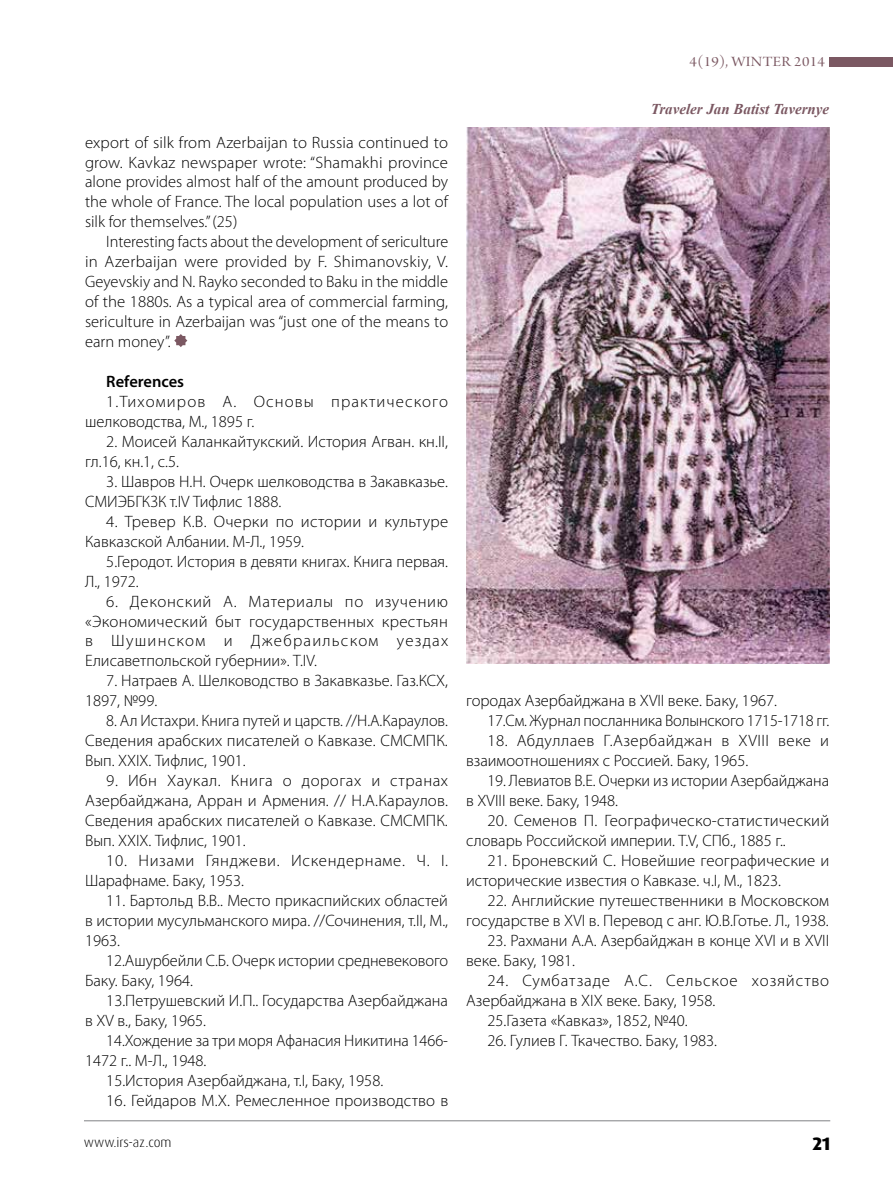
<style>
.page{position:relative;width:893px;height:1191px;background:#fff}
.page>*{position:absolute;margin:0;border:0;box-sizing:border-box;transform-origin:0 0}
.t1{font:800 18px "Dax Pro";color:#000}
.t2{font:300 16.5px/20px "Myriad Pro";color:#000}
.t3{font:300 16.5px/20px "Myriad Pro";letter-spacing:.04em;color:#000}
.t4{font:300 16.5px/20px "Myriad Pro";letter-spacing:.06em;color:#000}
.t5{font:300 16.5px "Myriad Pro";letter-spacing:.05em;color:#000}
.t6{font:300 16.5px "Myriad Pro";letter-spacing:.025em;color:#000}
.t7{font:600 16.5px "Myriad Pro";color:#000}
.t8{font:italic 700 15px "Times New Roman";color:#7b5862}
.t9{font:15px "Arno Pro Display";letter-spacing:.02em;color:#7b5862;scale:1.1 1}
.t10{font:300 13.5px "Dax Pro";color:#000}
</style>
<div class="page">
<hr style="left:84px;top:1120px;width:746px;height:1px;background:#808285">
<svg style="left:174px;top:334px;width:13px;height:13px"></svg>
<img style="left:466px;top:128px;width:363px;height:535px">
<div style="left:829px;top:57px;width:64px;height:9px;background:#7b5862"></div>
<p class="t9" style="left:690px;top:53px;width:125px">4(19), WINTER 2014</p>
<p class="t2" style="left:85px;top:132px;width:365px;text-align:justify">export of silk from Azerbaijan to Russia continued to grow. Kavkaz newspaper wrote: “Shamakhi province alone provides almost half of the amount produced by the whole of France. The local population uses a lot of silk for themselves.” (25)</p>
<p class="t2" style="left:85px;top:232px;width:365px;text-align:justify;text-indent:21px">I nteresting facts about the development of sericulture in Azerbaijan were provided by F. Shimanovskiy, V.<br>Geyevskiy and N. Rayko seconded to Baku in the middle of the 1880s. As a typical area of commercial farming, sericulture in Azerbaijan was “just one of the means to earn money”.</p>
<p class="t7" style="left:106px;top:371px;width:79px">References</p>
<p class="t4" style="left:85px;top:392px;width:365px;text-indent:21px">1.Тихомиров А. Основы практического шелководства, М., 1895 г.</p>
<p class="t2" style="left:85px;top:432px;width:364px;text-indent:21px">2. Моисей Каланкайтукский. История Агван. кн.II, гл.16, кн.1, с.5.</p>
<p class="t2" style="left:85px;top:471px;width:365px;text-indent:21px">3. Шавров Н.Н. Очерк шелководства в Закавказье.<br>СМИЭБГКЗК т.IV Тифлис 1888.</p>
<p class="t2" style="left:85px;top:511px;width:365px;text-indent:21px">4. Тревер К.В. Очерки по истории и культуре<br>Кавказской Албании. М-Л., 1959.</p>
<p class="t2" style="left:85px;top:551px;width:365px;text-indent:21px">5.Геродот. История в девяти книгах. Книга первая.<br>Л., 1972.</p>
<p class="t2" style="left:85px;top:591px;width:365px;text-align:justify;text-indent:21px">6. Деконский А. Материалы по изучению «Экономический быт государственных крестьян в Шушинском и Джебраильском уездах Елисаветпольской губернии». Т.IV.</p>
<p class="t2" style="left:85px;top:671px;width:365px;text-indent:21px">7. Натраев А. Шелководство в Закавказье. Газ.КСХ,<br>1897, №99.</p>
<p class="t2" style="left:85px;top:711px;width:364px;text-align:justify;text-indent:21px">8. Ал Истахри. Книга путей и царств. //Н.А.Караулов.<br>Сведения арабских писателей о Кавказе. СМСМПК.<br>Вып. XXIX. Тифлис, 1901.</p>
<p class="t2" style="left:85px;top:771px;width:365px;text-align:justify;text-indent:21px">9. Ибн Хаукал. Книга о дорогах и странах Азербайджана, Арран и Армения. // Н.А.Караулов.<br>Сведения арабских писателей о Кавказе. СМСМПК.<br>Вып. XXIX. Тифлис, 1901.</p>
<p class="t3" style="left:85px;top:851px;width:365px;text-indent:21px">10. Низами Гянджеви. Искендернаме. Ч. I.<br>Шарафнаме. Баку, 1953.</p>
<p class="t2" style="left:85px;top:890px;width:365px;text-align:justify;text-indent:21px">11. Бартольд В.В.. Место прикаспийских областей в истории мусульманского мира. //Сочинения, т.II, М., 1963.</p>
<p class="t2" style="left:85px;top:950px;width:365px;text-indent:21px">12.Ашурбейли С.Б. Очерк истории средневекового<br>Баку. Баку, 1964.</p>
<p class="t2" style="left:85px;top:990px;width:365px;text-indent:21px">13.Петрушевский И.П.. Государства Азербайджана в XV в., Баку, 1965.</p>
<p class="t2" style="left:106px;top:1030px;width:343px">14.Хождение за три моря Афанасия Никитина 1466-</p>
<p class="t2" style="left:85px;top:1050px;width:123px">1472 г.. М-Л., 1948.</p>
<p class="t2" style="left:106px;top:1070px;width:278px">15.История Азербайджана, т.I, Баку, 1958.</p>
<p class="t2" style="left:106px;top:1090px;width:343px">16. Гейдаров М.Х. Ремесленное производство в</p>
<p class="t8" style="left:651px;top:99px;width:180px">Traveler Jan Batist Tavernye</p>
<p class="t2" style="left:487px;top:691px;width:343px;text-indent:-21px">городах Азербайджана в XVII веке. Баку, 1967.<br>17.См. Журнал посланника Волынского 1715-1718 гг.</p>
<p class="t6" style="left:487px;top:731px;width:267px">18. Абдуллаев Г.Азербайджан в XVIII</p>
<p class="t2" style="left:778px;top:731px;width:53px">веке и</p>
<p class="t2" style="left:466px;top:751px;width:284px">взаимоотношениях с Россией. Баку, 1965.</p>
<p class="t2" style="left:466px;top:771px;width:364px;text-indent:21px">19. Левиатов В.Е. Очерки из истории Азербайджана в XVIII веке. Баку, 1948.</p>
<p class="t2" style="left:466px;top:811px;width:365px;text-indent:21px">20. Семенов П. Географическо-статистический словарь Российской империи. Т.V, СПб., 1885 г..</p>
<p class="t2" style="left:466px;top:851px;width:365px;text-indent:21px">21. Броневский С. Новейшие географические и исторические известия о Кавказе. ч.I, М., 1823.</p>
<p class="t2" style="left:466px;top:890px;width:364px;text-align:right">22. Английские путешественники в Московском государстве в XVI в. Перевод с анг. Ю.В.Готье. Л., 1938.</p>
<p class="t2" style="left:466px;top:930px;width:354px;text-indent:21px">23. Рахмани А.А. Азербайджан в конце XVI и в XVII веке. Баку, 1981.</p>
<p class="t5" style="left:487px;top:971px;width:343px">24. Сумбатзаде А.С. Сельское хозяйство</p>
<p class="t2" style="left:466px;top:990px;width:251px">Азербайджана в XIX веке. Баку, 1958.</p>
<p class="t2" style="left:487px;top:1010px;width:202px">25.Газета «Кавказ», 1852, №40.</p>
<p class="t2" style="left:487px;top:1030px;width:231px">26. Гулиев Г. Ткачество. Баку, 1983.</p>
<p class="t10" style="left:84px;top:1133px;width:89px">www.irs-az.com</p>
<p class="t1" style="left:812px;top:1131px;width:19px">21</p>
</div>
